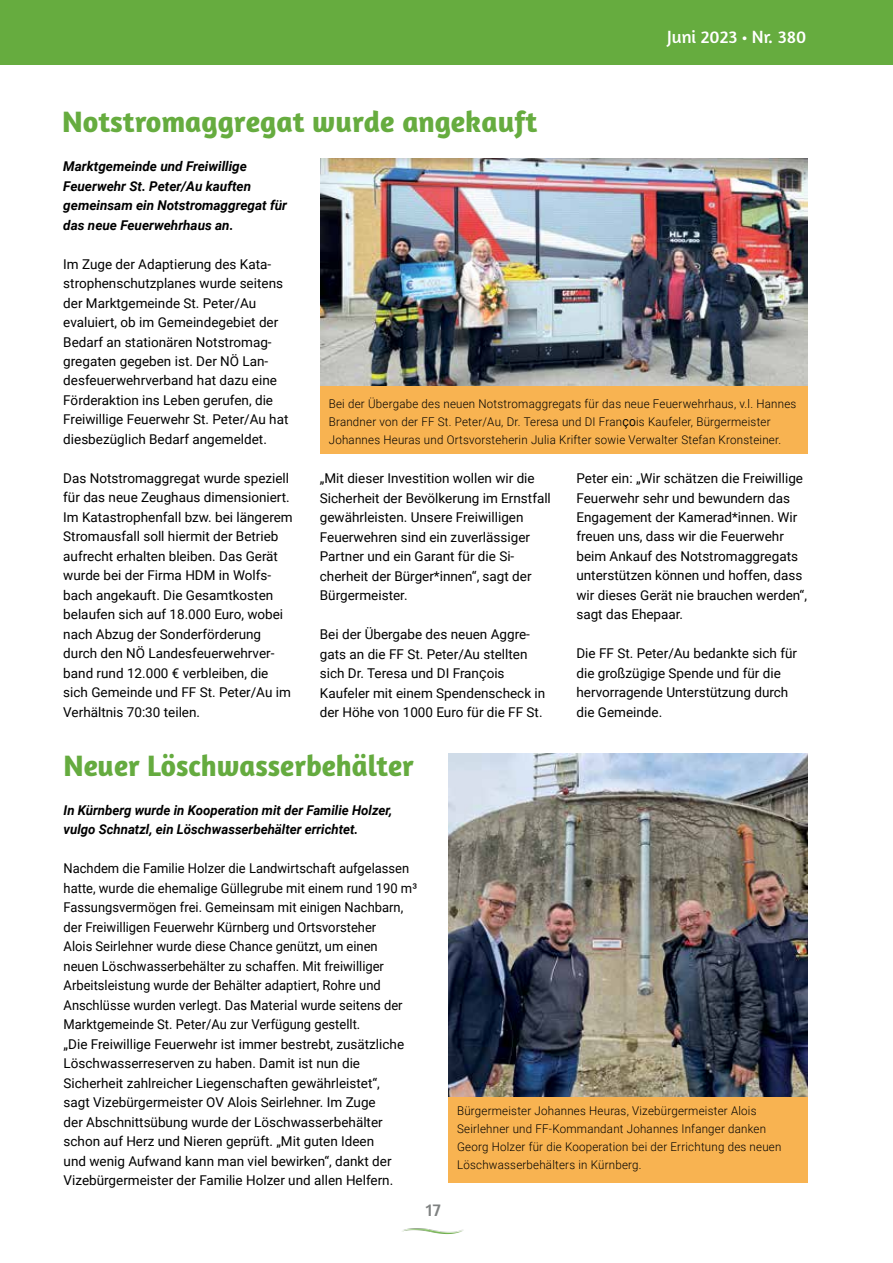
<style>
.page{position:relative;width:893px;height:1263px;background:#fff}
.page>*{position:absolute;margin:0;border:0;box-sizing:border-box;transform-origin:0 0}
.t1{font:700 30px "Amaranth";color:#66ac3f}
.t2{font:700 30px "Amaranth";color:#65ab3f}
.t3{font:18px "Amaranth";color:#fff}
.t4{font:18px "Amaranth";color:#7e8181}
.t5{font:13.5px/19.5px "Roboto";color:#000}
.t6{font:13.5px/19.5px "Roboto";color:#000;scale:.96 1}
.t7{font:italic 700 13.5px/19.5px "Roboto";color:#000}
.t8{font:300 12px/18px "Roboto";letter-spacing:.02em;color:#000;scale:.96 1}
.s1{font-family:"Myriad Pro"}
.s2{font-weight:400}
</style>
<div class="page">
<div style="left:0;top:0;width:893px;height:64px;background:#66ac3f"></div>
<img style="left:402px;top:1228px;width:62px;height:7px">
<img style="left:449px;top:753px;width:359px;height:344px">
<div style="left:449px;top:1097px;width:359px;height:85px;background:#f8b351"></div>
<img style="left:320px;top:159px;width:488px;height:227px">
<div style="left:320px;top:386px;width:488px;height:68px;background:#f8b351"></div>
<h2 class="t3" style="left:667px;top:26px;width:140px">Juni 2023 <span class="s1">•</span> Nr. 380</h2>
<h1 class="t1" style="left:62px;top:103px;width:476px">Notstromaggregat wurde angekauft</h1>
<p class="t7" style="left:63px;top:156px;width:225px">Marktgemeinde und Freiwillige<br>Feuerwehr St. Peter/Au kauften gemeinsam ein Notstromaggregat für das neue Feuerwehrhaus an.</p>
<p class="t5" style="left:63px;top:253px;width:227px">Im Zuge der Adaptierung des Kata&shy;strophenschutzplanes wurde seitens der Marktgemeinde St. Peter/Au evaluiert, ob im Gemeindegebiet der Bedarf an stationären Notstromag&shy;gregaten gegeben ist. Der NÖ Lan&shy;desfeuerwehrverband hat dazu eine Förderaktion ins Leben gerufen, die Freiwillige Feuerwehr St. Peter/Au hat diesbezüglich Bedarf angemeldet.</p>
<p class="t5" style="left:63px;top:468px;width:231px">Das Notstromaggregat wurde speziell für das neue Zeughaus dimensioniert.<br>Im Katastrophenfall bzw. bei längerem Stromausfall soll hiermit der Betrieb aufrecht erhalten bleiben. Das Gerät wurde bei der Firma HDM in Wolfs&shy;bach angekauft. Die Gesamtkosten belaufen sich auf 18.000 Euro, wobei nach Abzug der Sonderförderung durch den NÖ Landesfeuerwehrver&shy;band rund 12.000 € verbleiben, die sich Gemeinde und FF St. Peter/Au im Verhältnis 70:30 teilen.</p>
<p class="t8" style="left:329px;top:394px;width:488px">Bei der Übergabe des neuen Notstromaggregats für das neue Feuerwehrhaus, v.l. Hannes<br>Brandner von der FF St. Peter/Au, Dr. Teresa und DI Fran<span class="s2">Ço</span>is Kaufeler, Bürgermeister<br>Johannes Heuras und Ortsvorsteherin Julia Krifter sowie Verwalter Stefan Kronsteiner.</p>
<p class="t5" style="left:320px;top:468px;width:233px">„Mit dieser Investition wollen wir die Sicherheit der Bevölkerung im Ernstfall gewährleisten. Unsere Freiwilligen Feuerwehren sind ein zuverlässiger Partner und ein Garant für die Si&shy;cherheit der Bürger*innen“, sagt der Bürgermeister.</p>
<p class="t5" style="left:320px;top:624px;width:227px">Bei der Übergabe des neuen Aggre&shy;gats an die FF St. Peter/Au stellten sich Dr. Teresa und DI FranÇois Kaufeler mit einem Spendenscheck in der Höhe von 1000 Euro für die FF St.</p>
<p class="t5" style="left:576px;top:468px;width:232px">Peter ein: „Wir schätzen die Freiwillige Feuerwehr sehr und bewundern das Engagement der Kamerad*innen. Wir freuen uns, dass wir die Feuerwehr beim Ankauf des Notstromaggregats unterstützen können und hoffen, dass wir dieses Gerät nie brauchen werden“, sagt das Ehepaar.</p>
<p class="t5" style="left:576px;top:643px;width:222px">Die FF St. Peter/Au bedankte sich für die großzügige Spende und für die hervorragende Unterstützung durch die Gemeinde.</p>
<h1 class="t2" style="left:64px;top:746px;width:352px">Neuer Löschwasserbehälter</h1>
<p class="t7" style="left:64px;top:799px;width:330px">In Kürnberg wurde in Kooperation mit der Familie Holzer, vulgo Schnatzl, ein Löschwasserbehälter errichtet.</p>
<p class="t6" style="left:64px;top:858px;width:370px">Nachdem die Familie Holzer die Landwirtschaft aufgelassen hatte, wurde die ehemalige Güllegrube mit einem rund 190 m³<br>Fassungsvermögen frei. Gemeinsam mit einigen Nachbarn, der Freiwilligen Feuerwehr Kürnberg und Ortsvorsteher<br>Alois Seirlehner wurde diese Chance genützt, um einen<br>neuen Löschwasserbehälter zu schaffen. Mit freiwilliger Arbeitsleistung wurde der Behälter adaptiert, Rohre und Anschlüsse wurden verlegt. Das Material wurde seitens der Marktgemeinde St. Peter/Au zur Verfügung gestellt.<br>„Die Freiwillige Feuerwehr ist immer bestrebt, zusätzliche Löschwasserreserven zu haben. Damit ist nun die Sicherheit zahlreicher Liegenschaften gewährleistet“,<br>sagt Vizebürgermeister OV Alois Seirlehner. Im Zuge<br>der Abschnittsübung wurde der Löschwasserbehälter schon auf Herz und Nieren geprüft. „Mit guten Ideen<br>und wenig Aufwand kann man viel bewirken“, dankt der Vizebürgermeister der Familie Holzer und allen Helfern.</p>
<h2 class="t4" style="left:426px;top:1199px;width:17px">17</h2>
<p class="t8" style="left:457px;top:1101px;width:339px">Bürgermeister Johannes Heuras, Vizebürgermeister Alois Seirlehner und FF-Kommandant Johannes Infanger danken Georg Holzer für die Kooperation bei der Errichtung des neuen Löschwasserbehälters in Kürnberg.</p>
</div>
